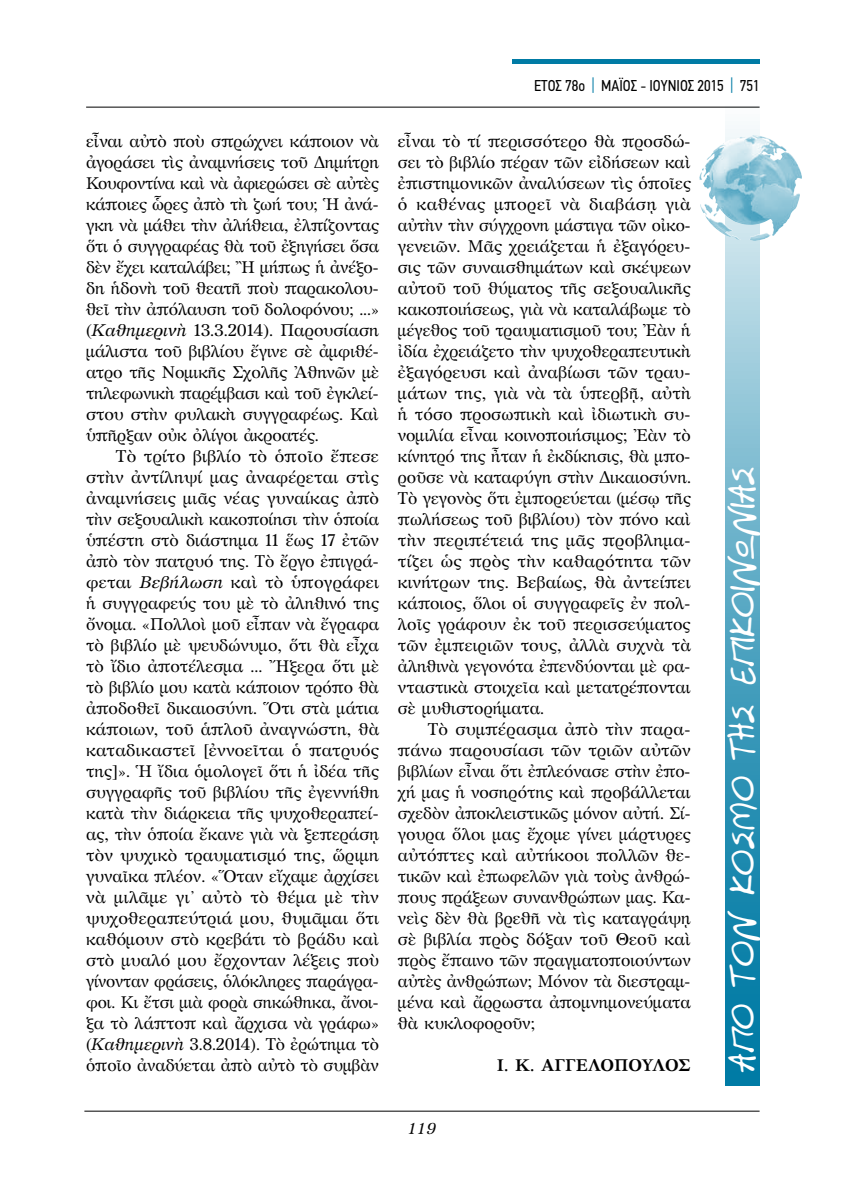
<style>
.page{position:relative;width:844px;height:1191px;background:#fff}
.page>*{position:absolute;margin:0;border:0;box-sizing:border-box;transform-origin:0 0}
.t1{font:700 33.25px "PF Libera";color:#fff}
.t2{font:16.97px/21px "GFS Artemisia";letter-spacing:-.005em;color:#000;text-align:justify}
.t3{font:700 16.97px "GFS Artemisia";color:#000}
.t4{font:15.75px "PF Din Text Condensed";color:#000}
.t5{font:italic 15.75px "GFS Artemisia";color:#000}
.s1{font-style:italic}
.s2{color:#007ba5}
</style>
<div class="page">
<hr style="left:86px;top:107px;width:673px;height:1px;background:#000">
<hr style="left:511px;top:60px;width:248px;height:4px;background:#007ba5">
<hr style="left:84px;top:1110px;width:675px;height:1px;background:#000">
<svg style="left:725px;top:106px;width:34px;height:979px;background:#5ba9c4"></svg>
<img style="left:705px;top:135px;width:51px;height:31px">
<p class="t2" style="left:86px;top:130px;width:294px">εἶναι αὐτὸ ποὺ σπρώχνει κάποιον νὰ ἀγοράσει τὶς ἀναμνήσεις τοῦ Δημήτρη Κουφοντίνα καὶ νὰ ἀφιερώσει σὲ αὐτὲς κάποιες ὧρες ἀπὸ τὴ ζωή του; Ἡ ἀνά&shy;γκη νὰ μάθει τὴν ἀλήθεια, ἐλπίζοντας ὅτι ὁ συγγραφέας θὰ τοῦ ἐξηγήσει ὅσα δὲν ἔχει καταλάβει; Ἢ μήπως ἡ ἀνέξο&shy;δη ἡδονὴ τοῦ θεατῆ ποὺ παρακολου&shy;θεῖ τὴν ἀπόλαυση τοῦ δολοφόνου; ...» (<span class="s1">Καθημερινὴ</span> 13.3.2014). Παρουσίαση μάλιστα τοῦ βιβλίου ἔγινε σὲ ἀμφιθέ&shy;ατρο τῆς Νομικῆς Σχολῆς Ἀθηνῶν μὲ τηλεφωνικὴ παρέμβασι καὶ τοῦ ἐγκλεί&shy;στου στὴν φυλακὴ συγγραφέως. Καὶ ὑπῆρξαν οὐκ ὀλίγοι ἀκροατές.</p>
<p class="t2" style="left:86px;top:445px;width:294px;text-indent:30px">Τὸ τρίτο βιβλίο τὸ ὁποῖο ἔπεσε στὴν ἀντίληψί μας ἀναφέρεται στὶς ἀναμνήσεις μιᾶς νέας γυναίκας ἀπὸ τὴν σεξουαλικὴ κακοποίησι τὴν ὁποία ὑπέστη στὸ διάστημα 11 ἕως 17 ἐτῶν ἀπὸ τὸν πατρυό της. Τὸ ἔργο ἐπιγρά&shy;φεται <span class="s1">Βεβήλωση</span> καὶ τὸ ὑπογράφει ἡ συγγραφεύς του μὲ τὸ ἀληθινό της ὄνομα. «Πολλοὶ μοῦ εἶπαν νὰ ἔγραφα τὸ βιβλίο μὲ ψευδώνυμο, ὅτι θὰ εἶχα τὸ ἴδιο ἀποτέλεσμα ... Ἤξερα ὅτι μὲ τὸ βιβλίο μου κατὰ κάποιον τρόπο θὰ ἀποδοθεῖ δικαιοσύνη. Ὅτι στὰ μάτια κάποιων, τοῦ ἁπλοῦ ἀναγνώστη, θὰ καταδικαστεῖ [ἐννοεῖται ὁ πατρυός της]». Ἡ ἴδια ὁμολογεῖ ὅτι ἡ ἰδέα τῆς συγγραφῆς τοῦ βιβλίου τῆς ἐγεννήθη κατὰ τὴν διάρκεια τῆς ψυχοθεραπεί&shy;ας, τὴν ὁποία ἔκανε γιὰ νὰ ξεπεράσῃ τὸν ψυχικὸ τραυματισμό της, ὥριμη γυναῖκα πλέον. «Ὅταν εἴχαμε ἀρχίσει νὰ μιλᾶμε γι’ αὐτὸ τὸ θέμα μὲ τὴν ψυχοθεραπεύτριά μου, θυμᾶμαι ὅτι καθόμουν στὸ κρεβάτι τὸ βράδυ καὶ στὸ μυαλό μου ἔρχονταν λέξεις ποὺ γίνονταν φράσεις, ὁλόκληρες παράγρα&shy;φοι. Κι ἔτσι μιὰ φορὰ σηκώθηκα, ἄνοι&shy;ξα τὸ λάπτοπ καὶ ἄρχισα νὰ γράφω» (<span class="s1">Καθημερινὴ</span> 3.8.2014). Τὸ ἐρώτημα τὸ ὁποῖο ἀναδύεται ἀπὸ αὐτὸ τὸ συμβὰν</p>
<p class="t4" style="left:534px;top:76px;width:227px">ΕΤΟΣ 78ο <span class="s2">|</span> ΜΑΪΟΣ - ΙΟΥΝΙΟΣ 2015 <span class="s2">|</span> 751</p>
<p class="t2" style="left:398px;top:130px;width:294px">εἶναι τὸ τί περισσότερο θὰ προσδώ&shy;σει τὸ βιβλίο πέραν τῶν εἰδήσεων καὶ ἐπιστημονικῶν ἀναλύσεων τὶς ὁποῖες ὁ καθένας μπορεῖ νὰ διαβάσῃ γιὰ αὐτὴν τὴν σύγχρονη μάστιγα τῶν οἰκο&shy;γενειῶν. Μᾶς χρειάζεται ἡ ἐξαγόρευ&shy;σις τῶν συναισθημάτων καὶ σκέψεων αὐτοῦ τοῦ θύματος τῆς σεξουαλικῆς κακοποιήσεως, γιὰ νὰ καταλάβωμε τὸ μέγεθος τοῦ τραυματισμοῦ του; Ἐὰν ἡ ἰδία ἐχρειάζετο τὴν ψυχοθεραπευτικὴ ἐξαγόρευσι καὶ ἀναβίωσι τῶν τραυ&shy;μάτων της, γιὰ νὰ τὰ ὑπερβῇ, αὐτὴ ἡ τόσο προσωπικὴ καὶ ἰδιωτικὴ συ&shy;νομιλία εἶναι κοινοποιήσιμος; Ἐὰν τὸ κίνητρό της ἦταν ἡ ἐκδίκησις, θὰ μπο&shy;ροῦσε νὰ καταφύγη στὴν Δικαιοσύνη.<br>Τὸ γεγονὸς ὅτι ἐμπορεύεται (μέσῳ τῆς πωλήσεως τοῦ βιβλίου) τὸν πόνο καὶ τὴν περιπέτειά της μᾶς προβλημα&shy;τίζει ὡς πρὸς τὴν καθαρότητα τῶν κινήτρων της. Βεβαίως, θὰ ἀντείπει κάποιος, ὅλοι οἱ συγγραφεῖς ἐν πολ&shy;λοῖς γράφουν ἐκ τοῦ περισσεύματος τῶν ἐμπειριῶν τους, ἀλλὰ συχνὰ τὰ ἀληθινὰ γεγονότα ἐπενδύονται μὲ φα&shy;νταστικὰ στοιχεῖα καὶ μετατρέπονται σὲ μυθιστορήματα.</p>
<p class="t2" style="left:398px;top:718px;width:294px;text-indent:30px">Τὸ συμπέρασμα ἀπὸ τὴν παρα&shy;πάνω παρουσίασι τῶν τριῶν αὐτῶν βιβλίων εἶναι ὅτι ἐπλεόνασε στὴν ἐπο&shy;χή μας ἡ νοσηρότης καὶ προβάλλεται σχεδὸν ἀποκλειστικῶς μόνον αὐτή. Σί&shy;γουρα ὅλοι μας ἔχομε γίνει μάρτυρες αὐτόπτες καὶ αὐτήκοοι πολλῶν θε&shy;τικῶν καὶ ἐπωφελῶν γιὰ τοὺς ἀνθρώ&shy;πους πράξεων συνανθρώπων μας. Κα&shy;νεὶς δὲν θὰ βρεθῆ νὰ τὶς καταγράψῃ σὲ βιβλία πρὸς δόξαν τοῦ Θεοῦ καὶ πρὸς ἔπαινο τῶν πραγματοποιούντων αὐτὲς ἀνθρώπων; Μόνον τὰ διεστραμ&shy;μένα καὶ ἄρρωστα ἀπομνημονεύματα θὰ κυκλοφοροῦν;</p>
<p class="t3" style="left:496px;top:1051px;width:195px">Ι. Κ. ΑΓΓΕΛΟΠΟΥΛΟΣ</p>
<h1 class="t1" style="left:721px;top:1070px;width:607px;rotate:-90deg">ΑΠΟ ΤΟΝ ΚΟΣΜΟ ΤΗΣ ΕΠΙΚΟΙΝΩΝΙΑΣ</h1>
<p class="t5" style="left:408px;top:1116px;width:30px">119</p>
</div>
